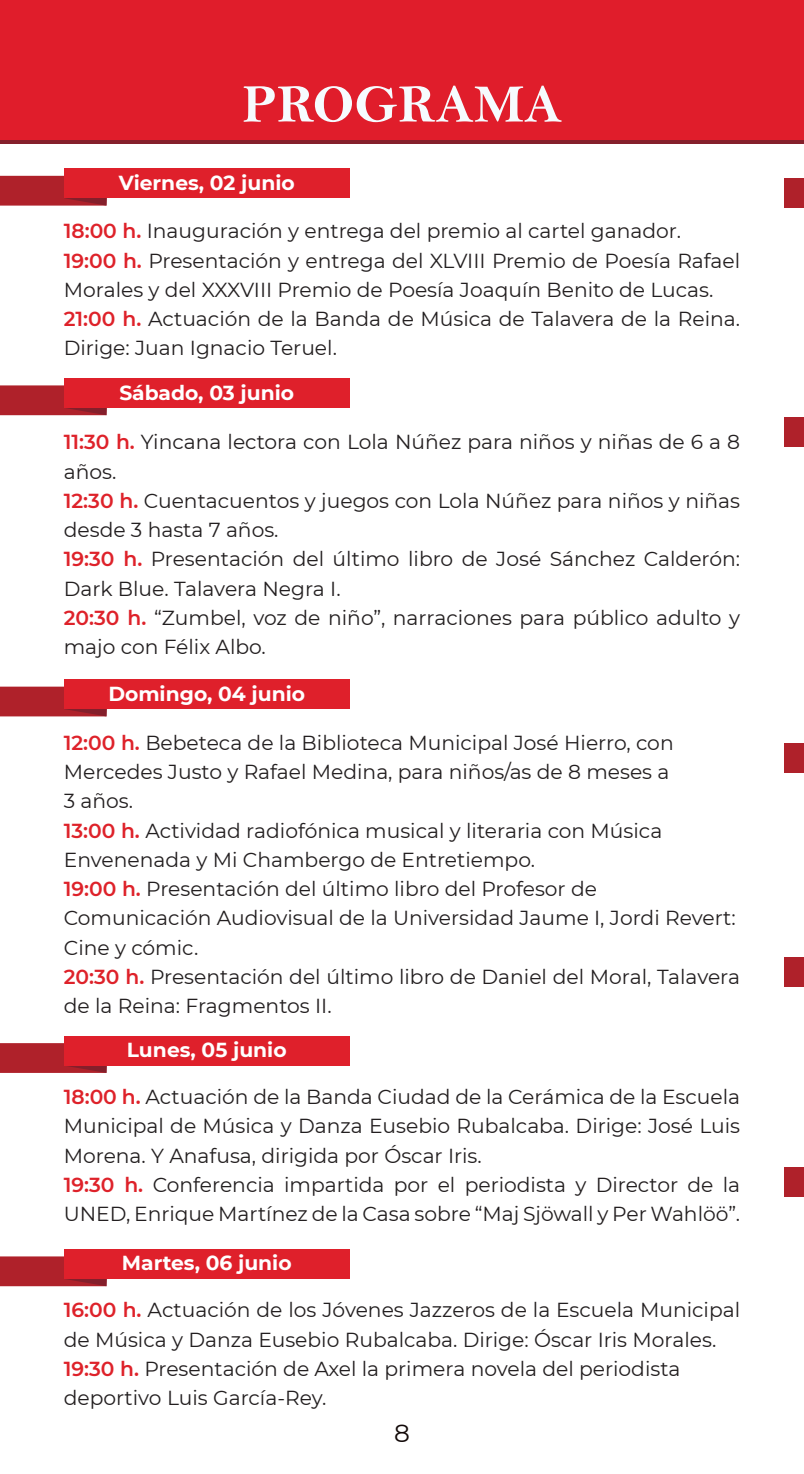
<style>
.page{position:relative;width:804px;height:1474px;background:#fff}
.page>*{position:absolute;margin:0;border:0;box-sizing:border-box;transform-origin:0 0}
.t1{font:54px "Bell MT Bold";color:#f6fbfe}
.t2{font:24.75px "Montserrat";color:#120908}
.t3{font:20.25px/29.2px "Montserrat";color:#231f20}
.t4{font:700 20.25px "Montserrat";color:#fff}
.s1{font-weight:600;color:#de222a}
</style>
<div class="page">
<div style="left:0;top:0;width:784px;height:140px;background:#e01d2b"></div>
<div style="left:784px;top:0;width:20px;height:140px;background:#e01d2b"></div>
<svg style="left:0;top:176px;width:107px;height:30px"></svg>
<div style="left:64px;top:168px;width:286px;height:30px;background:#df202b"></div>
<svg style="left:0;top:385px;width:107px;height:30px"></svg>
<div style="left:64px;top:378px;width:286px;height:30px;background:#df202b"></div>
<svg style="left:0;top:686px;width:107px;height:30px"></svg>
<div style="left:64px;top:679px;width:286px;height:30px;background:#df202b"></div>
<svg style="left:0;top:1043px;width:107px;height:29px"></svg>
<div style="left:64px;top:1035px;width:286px;height:30px;background:#df202b"></div>
<svg style="left:0;top:1256px;width:107px;height:30px"></svg>
<div style="left:64px;top:1248px;width:286px;height:30px;background:#df202b"></div>
<hr style="left:0;top:140px;width:784px;height:4px;background:#851f2b">
<hr style="left:784px;top:140px;width:20px;height:4px;background:#851f2b">
<div style="left:784px;top:178px;width:20px;height:29px;background:#af212a"></div>
<div style="left:784px;top:417px;width:20px;height:30px;background:#af212a"></div>
<div style="left:784px;top:743px;width:20px;height:29px;background:#af212a"></div>
<div style="left:784px;top:956px;width:20px;height:30px;background:#af212a"></div>
<div style="left:784px;top:1166px;width:20px;height:30px;background:#af212a"></div>
<h1 class="t1" style="left:242px;top:72px;width:321px">PROGRAMA</h1>
<p class="t4" style="left:119px;top:168px;width:177px">Viernes, 02 junio</p>
<p class="t3" style="left:64px;top:216px;width:678px"><span class="s1">18:00 h.</span> Inauguración y entrega del premio al cartel ganador.<br><span class="s1">19:00 h.</span> Presentación y entrega del XLVIII Premio de Poesía Rafael Morales y del XXXVIII Premio de Poesía Joaquín Benito de Lucas.<br><span class="s1">21:00 h.</span> Actuación de la Banda de Música de Talavera de la Reina.<br>Dirige: Juan Ignacio Teruel.</p>
<p class="t4" style="left:119px;top:378px;width:176px">Sábado, 03 junio</p>
<p class="t3" style="left:64px;top:427px;width:678px"><span class="s1">11:30 h.</span> Yincana lectora con Lola Núñez para niños y niñas de 6 a 8 años.<br><span class="s1">12:30 h.</span> Cuentacuentos y juegos con Lola Núñez para niños y niñas desde 3 hasta 7 años.<br><span class="s1">19:30 h.</span> Presentación del último libro de José Sánchez Calderón:<br>Dark Blue. Talavera Negra I.<br><span class="s1">20:30 h.</span> “Zumbel, voz de niño”, narraciones para público adulto y majo con Félix Albo.</p>
<p class="t4" style="left:108px;top:678px;width:198px">Domingo, 04 junio</p>
<p class="t3" style="left:64px;top:727px;width:678px"><span class="s1">12:00 h.</span> Bebeteca de la Biblioteca Municipal José Hierro, con Mercedes Justo y Rafael Medina, para niños/as de 8 meses a<br>3 años.<br><span class="s1">13:00 h.</span> Actividad radiofónica musical y literaria con Música Envenenada y Mi Chambergo de Entretiempo.<br><span class="s1">19:00 h.</span> Presentación del último libro del Profesor de Comunicación Audiovisual de la Universidad Jaume I, Jordi Revert:<br>Cine y cómic.<br><span class="s1">20:30 h.</span> Presentación del último libro de Daniel del Moral, Talavera de la Reina: Fragmentos II.</p>
<p class="t4" style="left:127px;top:1034px;width:161px">Lunes, 05 junio</p>
<p class="t3" style="left:64px;top:1081px;width:678px"><span class="s1">18:00 h.</span> Actuación de la Banda Ciudad de la Cerámica de la Escuela Municipal de Música y Danza Eusebio Rubalcaba. Dirige: José Luis Morena. Y Anafusa, dirigida por Óscar Iris.<br><span class="s1">19:30 h.</span> Conferencia impartida por el periodista y Director de la UNED, Enrique Martínez de la Casa sobre “Maj Sjöwall y Per Wahlöö”.</p>
<p class="t4" style="left:122px;top:1248px;width:171px">Martes, 06 junio</p>
<p class="t3" style="left:64px;top:1294px;width:678px"><span class="s1">16:00 h.</span> Actuación de los Jóvenes Jazzeros de la Escuela Municipal de Música y Danza Eusebio Rubalcaba. Dirige: Óscar Iris Morales.<br><span class="s1">19:30 h.</span> Presentación de Axel la primera novela del periodista deportivo Luis García-Rey.</p>
<p class="t2" style="left:394px;top:1416px;width:17px">8</p>
</div>
